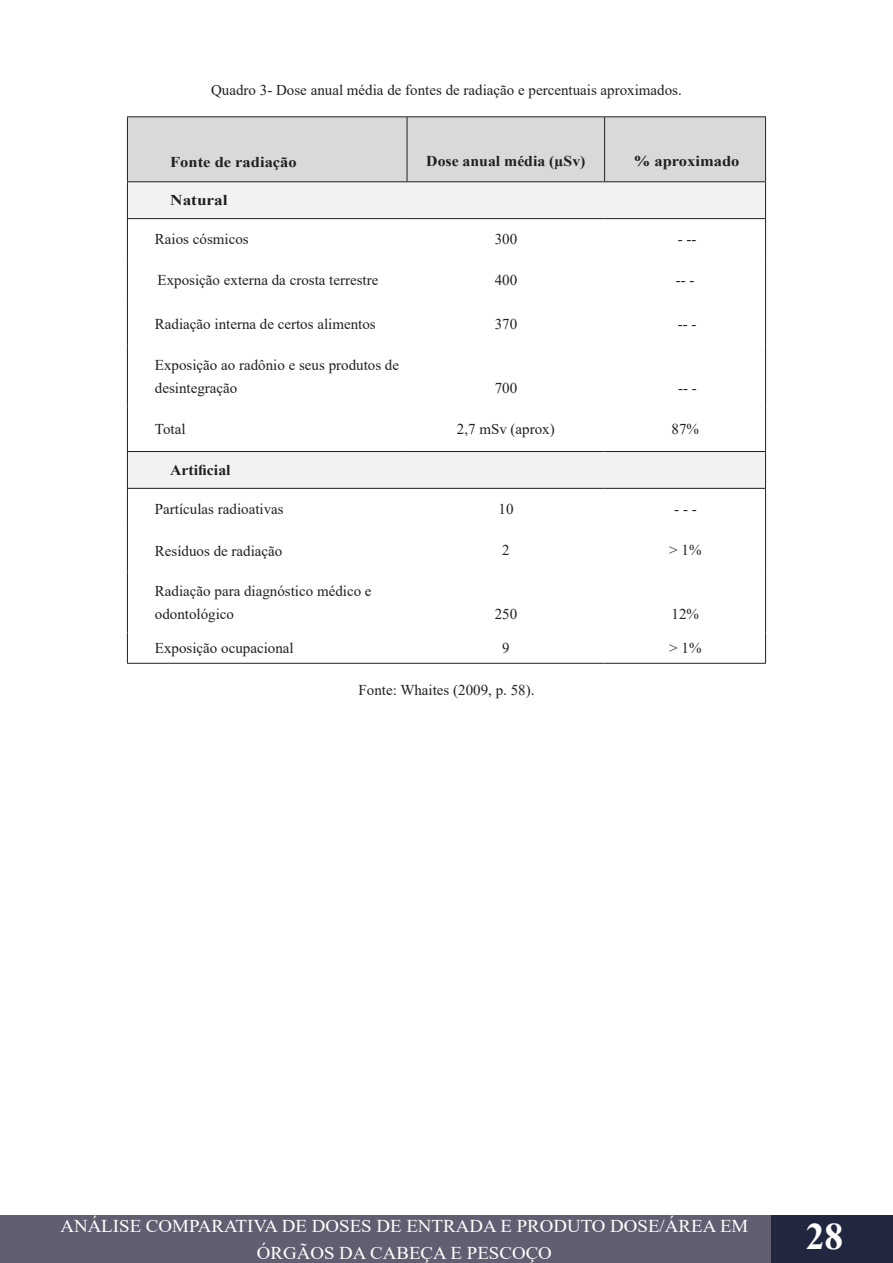
<style>
.page{position:relative;width:893px;height:1263px;background:#fff}
.page>*{position:absolute;margin:0;border:0;box-sizing:border-box;transform-origin:0 0}
.t1{font:700 37.5px "Times New Roman";color:#fff}
.t2{font:18px/27px "Times New Roman";color:#fff;text-align:center;scale:1.05 1}
.t3{font:15px/22.5px "Times New Roman";color:#231f20}
.t4{font:700 15px "Times New Roman";color:#231f20;scale:1.05 1}
.t5{font:700 15px "Times New Roman";color:#231f20;scale:1.1 1}
.t6{font:700 15px "Times New Roman";color:#231f20;scale:1.15 1}
</style>
<div class="page">
<div style="left:0;top:1215px;width:893px;height:48px;background:#5f5f71"></div>
<div style="left:771px;top:1215px;width:122px;height:48px;background:#21273f"></div>
<hr style="left:892px;top:1215px;width:1px;height:48px;background:#5f5f71">
<div style="left:128px;top:117px;width:637px;height:64px;background:#d9d9d9"></div>
<svg style="left:128px;top:182px;width:637px;height:306px"></svg>
<hr style="left:765px;top:117px;width:1px;height:64px;background:#231f20">
<hr style="left:765px;top:182px;width:1px;height:36px;background:#231f20">
<hr style="left:127px;top:117px;width:1px;height:64px;background:#231f20">
<hr style="left:407px;top:117px;width:1px;height:64px;background:#231f20">
<hr style="left:604px;top:117px;width:1px;height:64px;background:#231f20">
<hr style="left:127px;top:182px;width:1px;height:36px;background:#231f20">
<hr style="left:127px;top:219px;width:1px;height:39px;background:#231f20">
<hr style="left:127px;top:116px;width:280px;height:1px;background:#231f20">
<hr style="left:407px;top:116px;width:198px;height:1px;background:#231f20">
<hr style="left:605px;top:116px;width:161px;height:1px;background:#231f20">
<hr style="left:127px;top:181px;width:280px;height:1px;background:#231f20">
<hr style="left:407px;top:181px;width:198px;height:1px;background:#231f20">
<hr style="left:605px;top:181px;width:161px;height:1px;background:#231f20">
<hr style="left:127px;top:218px;width:280px;height:1px;background:#231f20">
<hr style="left:407px;top:218px;width:198px;height:1px;background:#231f20">
<hr style="left:605px;top:218px;width:161px;height:1px;background:#231f20">
<hr style="left:765px;top:219px;width:1px;height:39px;background:#231f20">
<hr style="left:127px;top:258px;width:1px;height:44px;background:#231f20">
<hr style="left:765px;top:258px;width:1px;height:44px;background:#231f20">
<hr style="left:127px;top:302px;width:1px;height:44px;background:#231f20">
<hr style="left:765px;top:302px;width:1px;height:44px;background:#231f20">
<hr style="left:127px;top:346px;width:1px;height:60px;background:#231f20">
<hr style="left:765px;top:346px;width:1px;height:60px;background:#231f20">
<hr style="left:127px;top:406px;width:1px;height:45px;background:#231f20">
<hr style="left:765px;top:406px;width:1px;height:45px;background:#231f20">
<hr style="left:765px;top:452px;width:1px;height:36px;background:#231f20">
<hr style="left:127px;top:452px;width:1px;height:36px;background:#231f20">
<hr style="left:127px;top:489px;width:1px;height:39px;background:#231f20">
<hr style="left:127px;top:451px;width:280px;height:1px;background:#231f20">
<hr style="left:407px;top:451px;width:198px;height:1px;background:#231f20">
<hr style="left:605px;top:451px;width:161px;height:1px;background:#231f20">
<hr style="left:127px;top:488px;width:280px;height:1px;background:#231f20">
<hr style="left:407px;top:488px;width:198px;height:1px;background:#231f20">
<hr style="left:605px;top:488px;width:161px;height:1px;background:#231f20">
<hr style="left:765px;top:489px;width:1px;height:39px;background:#231f20">
<hr style="left:127px;top:528px;width:1px;height:44px;background:#231f20">
<hr style="left:765px;top:528px;width:1px;height:44px;background:#231f20">
<hr style="left:127px;top:572px;width:1px;height:60px;background:#231f20">
<hr style="left:765px;top:572px;width:1px;height:60px;background:#231f20">
<hr style="left:127px;top:632px;width:1px;height:31px;background:#231f20">
<hr style="left:127px;top:663px;width:280px;height:1px;background:#231f20">
<hr style="left:407px;top:663px;width:198px;height:1px;background:#231f20">
<hr style="left:605px;top:663px;width:161px;height:1px;background:#231f20">
<hr style="left:765px;top:632px;width:1px;height:31px;background:#231f20">
<p class="t3" style="left:211px;top:79px;width:472px">Quadro 3- Dose anual média de fontes de radiação e percentuais aproximados.</p>
<p class="t5" style="left:170px;top:151px;width:116px">Fonte de radiação</p>
<p class="t4" style="left:426px;top:150px;width:153px">Dose anual média (µSv)</p>
<p class="t5" style="left:634px;top:150px;width:97px">% aproximado</p>
<p class="t6" style="left:170px;top:189px;width:51px">Natural</p>
<p class="t3" style="left:155px;top:227px;width:95px">Raios cósmicos</p>
<p class="t3" style="left:495px;top:227px;width:24px">300</p>
<p class="t3" style="left:678px;top:227px;width:20px">- --</p>
<p class="t3" style="left:158px;top:268px;width:222px">Exposição externa da crosta terrestre</p>
<p class="t3" style="left:495px;top:268px;width:24px">400</p>
<p class="t3" style="left:676px;top:268px;width:20px">-- -</p>
<p class="t3" style="left:155px;top:312px;width:222px">Radiação interna de certos alimentos</p>
<p class="t3" style="left:495px;top:312px;width:24px">370</p>
<p class="t3" style="left:678px;top:312px;width:20px">-- -</p>
<p class="t3" style="left:155px;top:353px;width:246px">Exposição ao radônio e seus produtos de desintegração</p>
<p class="t3" style="left:495px;top:376px;width:24px">700</p>
<p class="t3" style="left:678px;top:376px;width:20px">-- -</p>
<p class="t3" style="left:155px;top:417px;width:32px">Total</p>
<p class="t3" style="left:457px;top:417px;width:99px">2,7 mSv (aprox)</p>
<p class="t3" style="left:672px;top:417px;width:29px">87%</p>
<p class="t4" style="left:170px;top:459px;width:59px">Artificial</p>
<p class="t3" style="left:155px;top:497px;width:130px">Partículas radioativas</p>
<p class="t3" style="left:498px;top:497px;width:16px">10</p>
<p class="t3" style="left:674px;top:497px;width:24px">- - -</p>
<p class="t3" style="left:155px;top:539px;width:129px">Resíduos de radiação</p>
<p class="t3" style="left:502px;top:538px;width:9px">2</p>
<p class="t3" style="left:669px;top:538px;width:34px">&gt; 1%</p>
<p class="t3" style="left:155px;top:579px;width:218px">Radiação para diagnóstico médico e odontológico</p>
<p class="t3" style="left:495px;top:602px;width:24px">250</p>
<p class="t3" style="left:672px;top:602px;width:29px">12%</p>
<p class="t3" style="left:155px;top:636px;width:140px">Exposição ocupacional</p>
<p class="t3" style="left:502px;top:636px;width:9px">9</p>
<p class="t3" style="left:669px;top:636px;width:34px">&gt; 1%</p>
<p class="t3" style="left:358px;top:678px;width:177px">Fonte: Whaites (2009, p. 58).</p>
<p class="t2" style="left:60px;top:1211px;width:657px">ANÁLISE COMPARATIVA DE DOSES DE ENTRADA E PRODUTO DOSE/ÁREA EM<br>ÓRGÃOS DA CABEÇA E PESCOÇO</p>
<h1 class="t1" style="left:806px;top:1209px;width:39px">28</h1>
</div>
